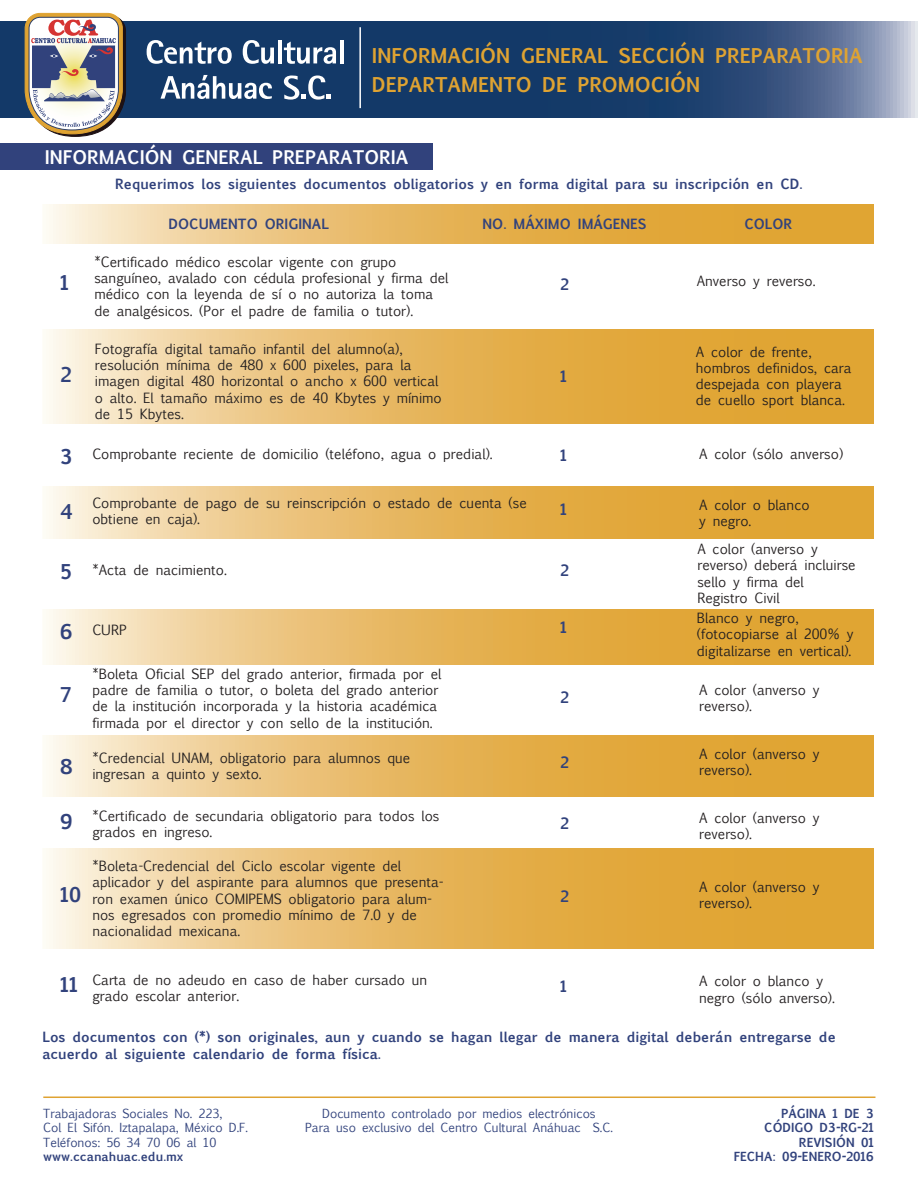
<style>
.page{position:relative;width:918px;height:1189px;background:#fff}
.page>*{position:absolute;margin:0;border:0;box-sizing:border-box;transform-origin:0 0}
.t1{font:700 19.5px/28.5px "Euphemia UCAS";color:#dfa332}
.t2{font:700 19.5px "Euphemia UCAS";color:#31427c}
.t3{font:700 18px "Euphemia UCAS";color:#fff}
.t4{font:700 15px "Euphemia UCAS";color:#31427c}
.t5{font:13.5px/16.2px "Euphemia UCAS";color:#231f20}
.t6{font:700 13.5px/16.2px "Euphemia UCAS";color:#31427c}
.t7{font:12px/14.4px "Euphemia UCAS";color:#31427c}
.t8{font:700 12px/14.4px "Euphemia UCAS";color:#31427c;text-align:right}
</style>
<div class="page">
<svg style="left:0;top:21px;width:918px;height:97px"></svg>
<svg style="left:147px;top:40px;width:85px;height:24px"></svg>
<svg style="left:243px;top:40px;width:31px;height:24px"></svg>
<hr style="left:278px;top:40px;width:4px;height:23px;background:#fff">
<svg style="left:284px;top:42px;width:52px;height:22px"></svg>
<hr style="left:340px;top:40px;width:4px;height:23px;background:#fff">
<svg style="left:161px;top:75px;width:111px;height:24px"></svg>
<svg style="left:284px;top:75px;width:47px;height:25px"></svg>
<svg style="left:24px;top:13px;width:102px;height:124px"></svg>
<hr style="left:359px;top:27px;width:2px;height:81px;background:#fff">
<hr style="left:43px;top:1096px;width:832px;height:2px;background:#dfa332">
<svg style="left:46px;top:204px;width:828px;height:39px"></svg>
<svg style="left:46px;top:330px;width:828px;height:93px"></svg>
<svg style="left:46px;top:486px;width:828px;height:52px"></svg>
<svg style="left:46px;top:609px;width:828px;height:55px"></svg>
<svg style="left:46px;top:735px;width:828px;height:61px"></svg>
<svg style="left:46px;top:848px;width:828px;height:100px"></svg>
<div style="left:0;top:144px;width:433px;height:26px;background:#31427c"></div>
<h1 class="t1" style="left:372px;top:41px;width:492px">INFORMACIÓN GENERAL SECCIÓN PREPARATORIA<br>DEPARTAMENTO DE PROMOCIÓN</h1>
<h2 class="t3" style="left:45px;top:143px;width:365px">INFORMACIÓN GENERAL PREPARATORIA</h2>
<p class="t6" style="left:115px;top:176px;width:689px">Requerimos los siguientes documentos obligatorios y en forma digital para su inscripción en CD.</p>
<p class="t6" style="left:169px;top:215px;width:162px">DOCUMENTO ORIGINAL</p>
<p class="t6" style="left:483px;top:215px;width:166px">NO. MÁXIMO IMÁGENES</p>
<p class="t6" style="left:745px;top:215px;width:49px">COLOR</p>
<p class="t5" style="left:94px;top:254px;width:356px">*Certificado médico escolar vigente con grupo sanguíneo, avalado con cédula profesional y firma del médico con la leyenda de sí o no autoriza la toma de analgésicos. (Por el padre de familia o tutor).</p>
<p class="t5" style="left:95px;top:341px;width:348px">Fotografía digital tamaño infantil del alumno(a), resolución mínima de 480 x 600 pixeles, para la imagen digital 480 horizontal o ancho x 600 vertical o alto. El tamaño máximo es de 40 Kbytes y mínimo de 15 Kbytes.</p>
<h1 class="t2" style="left:60px;top:267px;width:10px">1</h1>
<p class="t4" style="left:560px;top:273px;width:10px">2</p>
<h1 class="t2" style="left:60px;top:359px;width:13px">2</h1>
<p class="t4" style="left:560px;top:365px;width:8px">1</p>
<h1 class="t2" style="left:60px;top:441px;width:14px">3</h1>
<h1 class="t2" style="left:60px;top:497px;width:14px">4</h1>
<p class="t5" style="left:92px;top:446px;width:402px">Comprobante reciente de domicilio (teléfono, agua o predial).</p>
<p class="t5" style="left:92px;top:495px;width:436px">Comprobante de pago de su reinscripción o estado de cuenta (se obtiene en caja).</p>
<p class="t4" style="left:560px;top:444px;width:8px">1</p>
<p class="t4" style="left:560px;top:498px;width:8px">1</p>
<h1 class="t2" style="left:60px;top:556px;width:13px">5</h1>
<p class="t5" style="left:92px;top:562px;width:136px">*Acta de nacimiento.</p>
<p class="t4" style="left:560px;top:558px;width:10px">2</p>
<h1 class="t2" style="left:60px;top:617px;width:14px">6</h1>
<p class="t4" style="left:560px;top:615px;width:8px">1</p>
<p class="t5" style="left:92px;top:622px;width:36px">CURP</p>
<p class="t5" style="left:697px;top:273px;width:120px">Anverso y reverso.</p>
<p class="t5" style="left:696px;top:343px;width:157px">A color de frente, hombros definidos, cara despejada con playera de cuello sport blanca.</p>
<p class="t5" style="left:699px;top:446px;width:146px">A color (sólo anverso)</p>
<p class="t5" style="left:699px;top:497px;width:112px">A color o blanco y negro.</p>
<p class="t5" style="left:697px;top:541px;width:160px">A color (anverso y reverso) deberá incluirse sello y firma del<br>Registro Civil</p>
<p class="t5" style="left:697px;top:610px;width:158px">Blanco y negro, (fotocopiarse al 200% y digitalizarse en vertical).</p>
<p class="t5" style="left:92px;top:666px;width:351px">*Boleta Oficial SEP del grado anterior, firmada por el padre de familia o tutor, o boleta del grado anterior de la institución incorporada y la historia académica firmada por el director y con sello de la institución.</p>
<h1 class="t2" style="left:60px;top:680px;width:13px">7</h1>
<p class="t5" style="left:699px;top:681px;width:122px">A color (anverso y reverso).</p>
<p class="t4" style="left:560px;top:685px;width:10px">2</p>
<h1 class="t2" style="left:60px;top:752px;width:14px">8</h1>
<h1 class="t2" style="left:60px;top:807px;width:14px">9</h1>
<p class="t5" style="left:92px;top:749px;width:319px">*Credencial UNAM, obligatorio para alumnos que ingresan a quinto y sexto.</p>
<p class="t4" style="left:560px;top:751px;width:10px">2</p>
<p class="t4" style="left:560px;top:811px;width:10px">2</p>
<p class="t5" style="left:92px;top:807px;width:349px">*Certificado de secundaria obligatorio para todos los grados en ingreso.</p>
<p class="t5" style="left:699px;top:745px;width:122px">A color (anverso y reverso).</p>
<p class="t5" style="left:699px;top:809px;width:122px">A color (anverso y reverso).</p>
<p class="t5" style="left:92px;top:858px;width:353px">*Boleta-Credencial del Ciclo escolar vigente del aplicador y del aspirante para alumnos que presenta&shy;ron examen único COMIPEMS obligatorio para alum&shy;nos egresados con promedio mínimo de 7.0 y de nacionalidad mexicana.</p>
<p class="t5" style="left:92px;top:971px;width:336px">Carta de no adeudo en caso de haber cursado un grado escolar anterior.</p>
<p class="t5" style="left:699px;top:879px;width:122px">A color (anverso y reverso).</p>
<h1 class="t2" style="left:60px;top:880px;width:23px">10</h1>
<p class="t4" style="left:560px;top:885px;width:10px">2</p>
<p class="t5" style="left:699px;top:973px;width:137px">A color o blanco y negro (sólo anverso).</p>
<h1 class="t2" style="left:60px;top:970px;width:19px">11</h1>
<p class="t6" style="left:43px;top:1029px;width:795px">Los documentos con (*) son originales, aun y cuando se hagan llegar de manera digital deberán entregarse de acuerdo al siguiente calendario de forma física.</p>
<p class="t4" style="left:560px;top:975px;width:8px">1</p>
<p class="t7" style="left:43px;top:1106px;width:206px">Trabajadoras Sociales No. 223,<br>Col El Sifón. Iztapalapa, México D.F.<br>Teléfonos: 56 34 70 06 al 10</p>
<p class="t8" style="left:43px;top:1149px;width:142px">www.ccanahuac.edu.mx</p>
<p class="t7" style="left:305px;top:1106px;width:309px;text-align:center">Documento controlado por medios electrónicos<br>Para uso exclusivo del Centro Cultural Anáhuac S.C.</p>
<p class="t8" style="left:734px;top:1106px;width:142px">PÁGINA 1 DE 3<br>CÓDIGO D3-RG-21<br>REVISIÓN 01<br>FECHA: 09-ENERO-2016</p>
</div>
